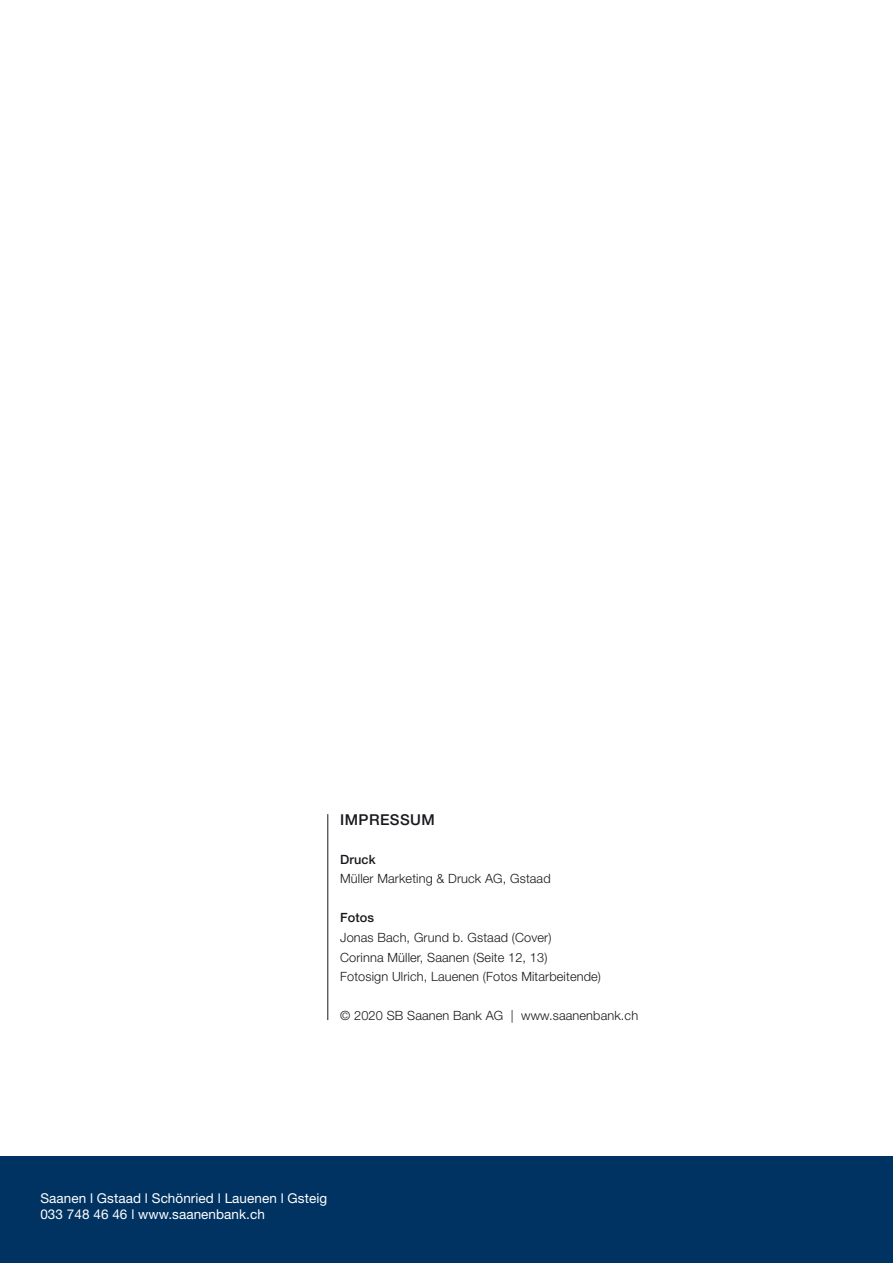
<style>
.page{position:relative;width:893px;height:1263px;background:#fff}
.page>*{position:absolute;margin:0;border:0;box-sizing:border-box;transform-origin:0 0}
.t1{font:500 15px "Helvetica Neue LT Std";letter-spacing:.03em;color:#1a171c}
.t2{font:13.5px/16.5px "Helvetica Neue LT Std";letter-spacing:.005em;color:#fff}
.t3{font:300 12.75px/19.5px "Helvetica Neue LT Std";letter-spacing:.01em;color:#1a171c}
.t4{font:500 12.75px "Helvetica Neue LT Std";letter-spacing:.01em;color:#1a171c}
</style>
<div class="page">
<div style="left:0;top:1157px;width:893px;height:106px;background:#003362"></div>
<hr style="left:327px;top:814px;width:1px;height:206px;background:#1a171c">
<p class="t1" style="left:340px;top:810px;width:96px">IMPRESSUM</p>
<p class="t4" style="left:340px;top:852px;width:37px">Druck</p>
<p class="t3" style="left:340px;top:869px;width:212px">Müller Marketing &amp; Druck AG, Gstaad</p>
<p class="t4" style="left:340px;top:910px;width:36px">Fotos</p>
<p class="t3" style="left:340px;top:927px;width:262px">Jonas Bach, Grund b. Gstaad (Cover)<br>Corinna Müller, Saanen (Seite 12, 13)<br>Fotosign Ulrich, Lauenen (Fotos Mitarbeitende)</p>
<p class="t3" style="left:340px;top:1005px;width:299px">© 2020 SB Saanen Bank AG | www.saanenbank.ch</p>
<p class="t2" style="left:40px;top:1189px;width:288px">Saanen l Gstaad l Schönried l Lauenen l Gsteig<br>033 748 46 46 l www.saanenbank.ch</p>
</div>
